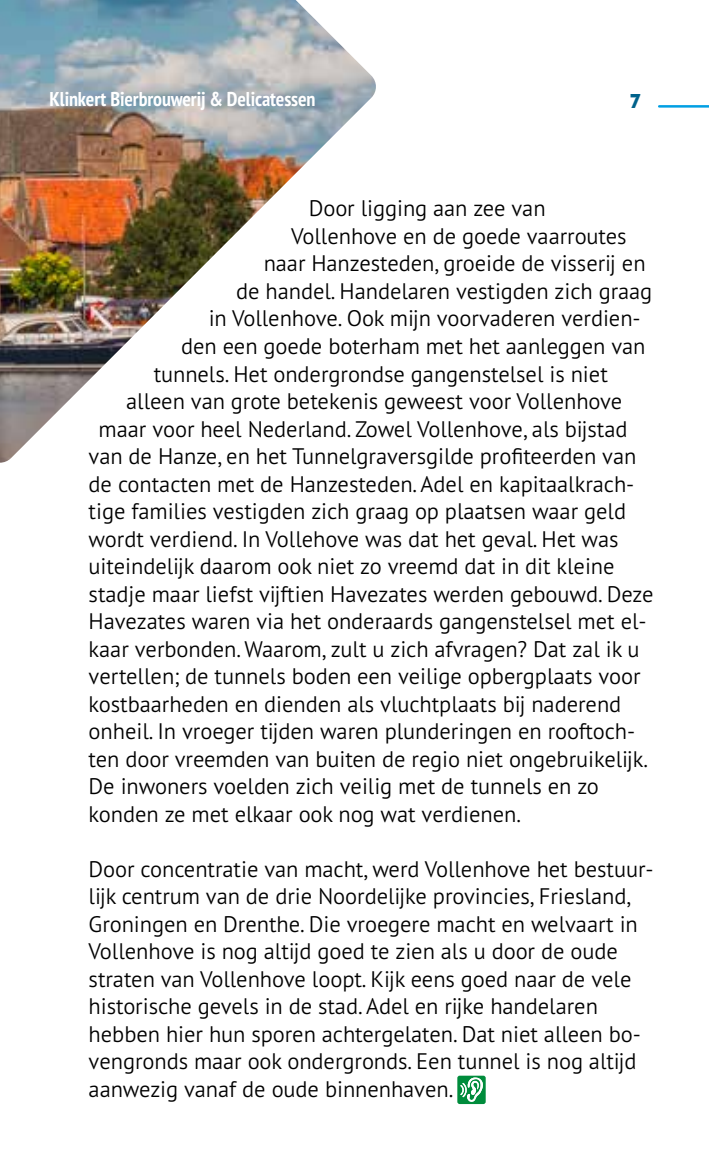
<style>
.page{position:relative;width:709px;height:1170px;background:#fff}
.page>*{position:absolute;margin:0;border:0;box-sizing:border-box;transform-origin:0 0}
.t1{font:300 22.5px/27.5px "PT Sans Pro";letter-spacing:-.005em;color:#000}
.t2{font:700 condensed 20px "PT Sans Pro";letter-spacing:-.005em;color:#fff}
.t3{font:900 20px "PT Sans Pro";color:#00628b}
</style>
<div class="page">
<div style="left:457px;top:1075px;width:28px;height:28px;background:#008c3c;border-radius:2px"></div>
<svg style="left:460px;top:1077px;width:23px;height:25px"></svg>
<img style="left:0;top:0;width:376px;height:462px">
<hr style="left:659px;top:105px;width:50px;height:3px;background:#009fe3">
<p class="t2" style="left:50px;top:86px;width:231px">Hotel Gastro ar Onder de Linden</p>
<p class="t2" style="left:50px;top:86px;width:267px">Klinkert Bierbrouwerij &amp; Delicatessen</p>
<p class="t3" style="left:629px;top:87px;width:14px">7</p>
<p class="t1" style="left:309px;top:194px;width:238px">Door ligging aan zee van</p>
<p class="t1" style="left:291px;top:221px;width:337px">Vollenhove en de goede vaarroutes</p>
<p class="t1" style="left:264px;top:249px;width:383px">naar Hanzesteden, groeide de visserij en</p>
<p class="t1" style="left:236px;top:276px;width:418px">de handel. Handelaren vestigden zich graag</p>
<p class="t1" style="left:209px;top:304px;width:433px">in Vollenhove. Ook mijn voorvaderen verdien-</p>
<p class="t1" style="left:181px;top:331px;width:466px">den een goede boterham met het aanleggen van</p>
<p class="t1" style="left:154px;top:359px;width:456px">tunnels. Het ondergrondse gangenstelsel is niet</p>
<p class="t1" style="left:126px;top:386px;width:498px">alleen van grote betekenis geweest voor Vollenhove</p>
<p class="t1" style="left:99px;top:414px;width:530px">maar voor heel Nederland. Zowel Vollenhove, als bijstad</p>
<p class="t1" style="left:89px;top:441px;width:549px">van de Hanze, en het Tunnelgraversgilde profiteerden van</p>
<p class="t1" style="left:89px;top:469px;width:547px">de contacten met de Hanzesteden. Adel en kapitaalkrach-</p>
<p class="t1" style="left:89px;top:496px;width:539px">tige families vestigden zich graag op plaatsen waar geld</p>
<p class="t1" style="left:89px;top:524px;width:531px">wordt verdiend. In Vollehove was dat het geval. Het was</p>
<p class="t1" style="left:89px;top:551px;width:527px">uiteindelijk daarom ook niet zo vreemd dat in dit kleine</p>
<p class="t1" style="left:89px;top:579px;width:566px">stadje maar liefst vijftien Havezates werden gebouwd. Deze</p>
<p class="t1" style="left:89px;top:606px;width:559px">Havezates waren via het onderaards gangenstelsel met el-</p>
<p class="t1" style="left:89px;top:634px;width:552px">kaar verbonden. Waarom, zult u zich afvragen? Dat zal ik u</p>
<p class="t1" style="left:89px;top:661px;width:553px">vertellen; de tunnels boden een veilige opbergplaats voor</p>
<p class="t1" style="left:89px;top:689px;width:534px">kostbaarheden en dienden als vluchtplaats bij naderend</p>
<p class="t1" style="left:89px;top:716px;width:548px">onheil. In vroeger tijden waren plunderingen en rooftoch-</p>
<p class="t1" style="left:89px;top:744px;width:561px">ten door vreemden van buiten de regio niet ongebruikelijk.</p>
<p class="t1" style="left:89px;top:771px;width:512px">De inwoners voelden zich veilig met de tunnels en zo</p>
<p class="t1" style="left:89px;top:799px;width:434px">konden ze met elkaar ook nog wat verdienen.</p>
<p class="t1" style="left:89px;top:854px;width:566px">Door concentratie van macht, werd Vollenhove het bestuur&shy;lijk centrum van de drie Noordelijke provincies, Friesland, Groningen en Drenthe. Die vroegere macht en welvaart in Vollenhove is nog altijd goed te zien als u door de oude straten van Vollenhove loopt. Kijk eens goed naar de vele historische gevels in de stad. Adel en rijke handelaren hebben hier hun sporen achtergelaten. Dat niet alleen bo&shy;vengronds maar ook ondergronds. Een tunnel is nog altijd aanwezig vanaf de oude binnenhaven.</p>
</div>
